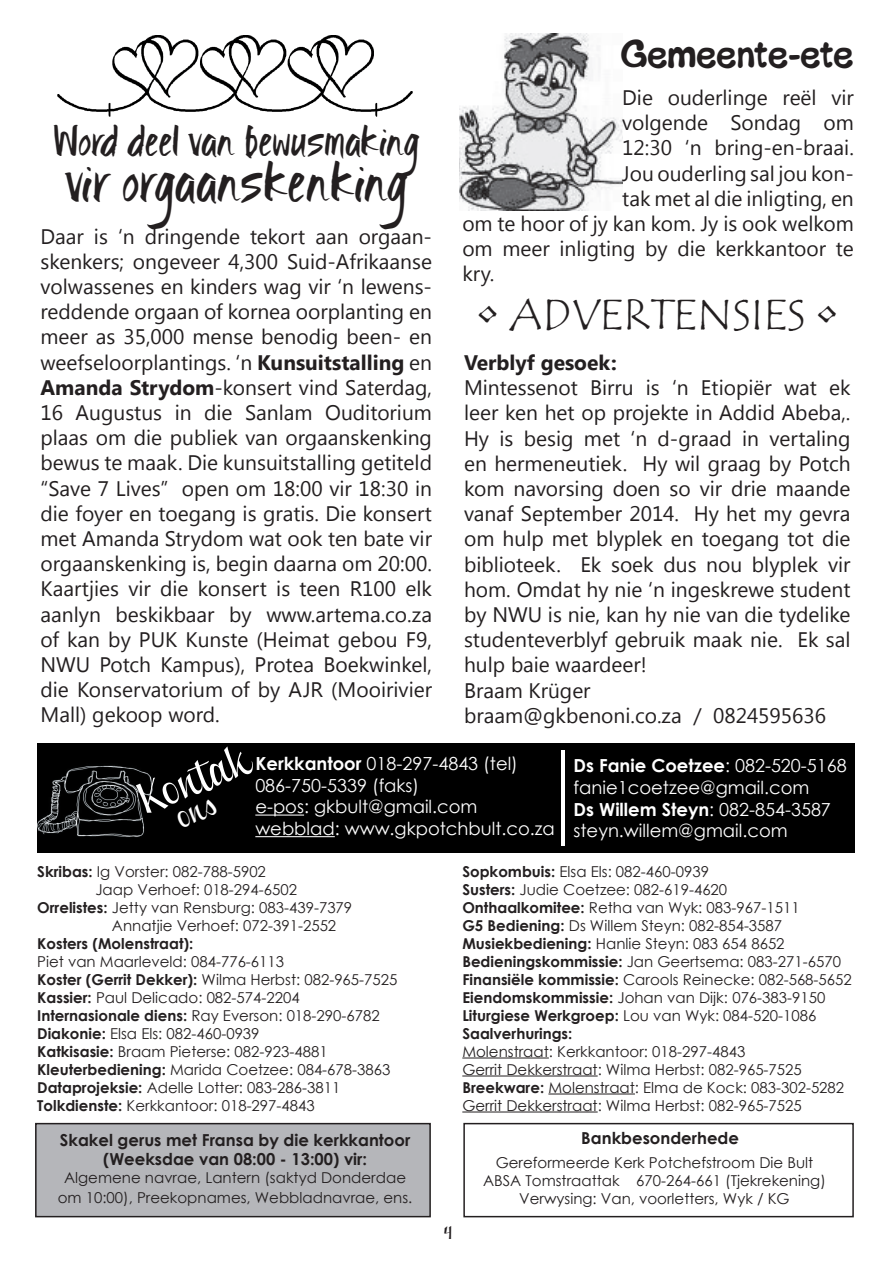
<style>
.page{position:relative;width:893px;height:1263px;background:#fff}
.page>*{position:absolute;margin:0;border:0;box-sizing:border-box;transform-origin:0 0}
.t1{font:300 49.5px "Ignitethe";letter-spacing:-.01em;color:#231f20}
.t2{font:45px "Clipper Script Fat Personal Use";color:#fff}
.t3{font:43.5px "Tempus Sans ITC";color:#231f20}
.t4{font:300 37.5px "Ignitethe";color:#231f20}
.t5{font:36px "PW Groovy";color:#231f20}
.t6{font:21px/25.2px "Segoe UI";color:#231f20;text-align:justify}
.t7{font:700 21px "Segoe UI";color:#231f20}
.t8{font:21px "Clipper Script Fat Personal Use";color:#231f20}
.t9{font:18px/21.6px "Century Gothic";color:#fff}
.t10{font:700 16.5px/19.8px "Century Gothic";color:#231f20;text-align:center}
.t11{font:15px/18px "Century Gothic";color:#231f20}
.t12{font:700 15px "Century Gothic";color:#231f20}
.s1{font-weight:700}
</style>
<div class="page">
<img style="left:57px;top:36px;width:356px;height:81px">
<div style="left:37px;top:743px;width:818px;height:109px;background:#000"></div>
<img style="left:38px;top:765px;width:115px;height:72px">
<hr style="left:255px;top:814px;width:49px;height:1px;background:#fff">
<hr style="left:255px;top:836px;width:80px;height:1px;background:#fff">
<hr style="left:561px;top:751px;width:3px;height:95px;background:#fff">
<div style="left:36px;top:1123px;width:394px;height:93px;background:#b5b6ba"></div>
<div style="left:35px;top:1123px;width:396px;height:94px;border:2px solid #231f20"></div>
<hr style="left:462px;top:1057px;width:87px;height:1px;background:#231f20">
<hr style="left:462px;top:1075px;width:136px;height:1px;background:#231f20">
<hr style="left:548px;top:1093px;width:87px;height:1px;background:#231f20">
<hr style="left:462px;top:1111px;width:136px;height:1px;background:#231f20">
<div style="left:463px;top:1123px;width:391px;height:94px;border:2px solid #231f20"></div>
<img style="left:459px;top:33px;width:163px;height:177px">
<h3 class="t4" style="left:53px;top:121px;width:368px">Word deel van bewusmaking</h3>
<h1 class="t1" style="left:65px;top:156px;width:344px">vir orgaanskenking</h1>
<p class="t6" style="left:40px;top:223px;width:393px">Daar is ‘n dringende tekort aan orgaan&shy;skenkers; ongeveer 4,300 Suid-Afrikaanse volwassenes en kinders wag vir ‘n lewens&shy;reddende orgaan of kornea oorplanting en meer as 35,000 mense benodig been- en weefseloorplantings. ‘n <span class="s1">Kunsuitstalling</span> en <span class="s1">Amanda Strydom</span>-konsert vind Saterdag, 16 Augustus in die Sanlam Ouditorium plaas om die publiek van orgaanskenking bewus te maak. Die kunsuitstalling getiteld “Save 7 Lives” open om 18:00 vir 18:30 in die foyer en toegang is gratis. Die konsert met Amanda Strydom wat ook ten bate vir orgaanskenking is, begin daarna om 20:00.<br>Kaartjies vir die konsert is teen R100 elk aanlyn beskikbaar by www.artema.co.za of kan by PUK Kunste (Heimat gebou F9, NWU Potch Kampus), Protea Boekwinkel, die Konservatorium of by AJR (Mooirivier Mall) gekoop word.</p>
<h3 class="t5" style="left:622px;top:38px;width:234px">Gemeente-ete</h3>
<p class="t6" style="left:622px;top:84px;width:233px">Die ouderlinge reël vir</p>
<p class="t6" style="left:622px;top:109px;width:233px">volgende Sondag om</p>
<p class="t6" style="left:622px;top:134px;width:233px">12:30 ‘n bring-en-braai.</p>
<p class="t6" style="left:622px;top:160px;width:233px">Jou ouderling sal jou kon-</p>
<p class="t6" style="left:622px;top:185px;width:233px">tak met al die inligting, en</p>
<p class="t6" style="left:462px;top:210px;width:393px">om te hoor of jy kan kom. Jy is ook welkom</p>
<p class="t6" style="left:462px;top:235px;width:393px">om meer inligting by die kerkkantoor te</p>
<p class="t6" style="left:462px;top:260px;width:34px">kry.</p>
<h3 class="t3" style="left:477px;top:287px;width:363px">• ADVERTENSIES •</h3>
<p class="t7" style="left:464px;top:348px;width:154px">Verblyf gesoek:</p>
<p class="t6" style="left:464px;top:374px;width:388px;text-align:left">Mintessenot Birru is ‘n Etiopiër wat ek leer ken het op projekte in Addid Abeba,.<br>Hy is besig met ‘n d-graad in vertaling en hermeneutiek. Hy wil graag by Potch kom navorsing doen so vir drie maande vanaf September 2014. Hy het my gevra om hulp met blyplek en toegang tot die biblioteek. Ek soek dus nou blyplek vir hom. Omdat hy nie ‘n ingeskrewe student by NWU is nie, kan hy nie van die tydelike studenteverblyf gebruik maak nie. Ek sal hulp baie waardeer!<br>Braam Krüger<br>braam@gkbenoni.co.za / 0824595636</p>
<h2 class="t2" style="left:131px;top:775px;width:118px;rotate:-22deg">Kontak</h2>
<p class="t9" style="left:255px;top:752px;width:301px"><span class="s1">Kerkkantoor</span> 018-297-4843 (tel)<br>086-750-5339 (faks)<br>e-pos: gkbult@gmail.com webblad: www.gkpotchbult.co.za</p>
<p class="t9" style="left:574px;top:755px;width:275px"><span class="s1">Ds Fanie Coetzee</span>: 082-520-5168 fanie1coetzee@gmail.com<br><span class="s1">Ds Willem Steyn</span>: 082-854-3587 steyn.willem@gmail.com</p>
<p class="t11" style="left:37px;top:862px;width:230px"><span class="s1">Skribas:</span> Ig Vorster: 082-788-5902</p>
<p class="t11" style="left:95px;top:880px;width:203px">Jaap Verhoef: 018-294-6502</p>
<p class="t11" style="left:37px;top:898px;width:317px"><span class="s1">Orrelistes:</span> Jetty van Rensburg: 083-439-7379</p>
<p class="t11" style="left:112px;top:916px;width:226px">Annatjie Verhoef: 072-391-2552</p>
<p class="t12" style="left:37px;top:932px;width:158px">Kosters (Molenstraat):</p>
<p class="t11" style="left:37px;top:952px;width:362px">Piet van Maarleveld: 084-776-6113<br><span class="s1">Koster (Gerrit Dekker):</span> Wilma Herbst: 082-965-7525<br><span class="s1">Kassier:</span> Paul Delicado: 082-574-2204<br><span class="s1">Internasionale diens:</span> Ray Everson: 018-290-6782<br><span class="s1">Diakonie:</span> Elsa Els: 082-460-0939<br><span class="s1">Katkisasie:</span> Braam Pieterse: 082-923-4881<br><span class="s1">Kleuterbediening:</span> Marida Coetzee: 084-678-3863<br><span class="s1">Dataprojeksie:</span> Adelle Lotter: 083-286-3811<br><span class="s1">Tolkdienste:</span> Kerkkantoor: 018-297-4843</p>
<p class="t10" style="left:60px;top:1129px;width:352px">Skakel gerus met Fransa by die kerkkantoor (Weeksdae van 08:00 - 13:00) vir:</p>
<p class="t11" style="left:58px;top:1168px;width:356px;line-height:19.8px;text-align:center">Algemene navrae, Lantern (saktyd Donderdae om 10:00), Preekopnames, Webbladnavrae, ens.</p>
<p class="t8" style="left:444px;top:1218px;width:9px">4</p>
<p class="t11" style="left:462px;top:862px;width:391px"><span class="s1">Sopkombuis:</span> Elsa Els: 082-460-0939<br><span class="s1">Susters:</span> Judie Coetzee: 082-619-4620<br><span class="s1">Onthaalkomitee:</span> Retha van Wyk: 083-967-1511<br><span class="s1">G5 Bediening:</span> Ds Willem Steyn: 082-854-3587<br><span class="s1">Musiekbediening:</span> Hanlie Steyn: 083 654 8652<br><span class="s1">Bedieningskommissie:</span> Jan Geertsema: 083-271-6570<br><span class="s1">Finansiële kommissie:</span> Carools Reinecke: 082-568-5652<br><span class="s1">Eiendomskommissie:</span> Johan van Dijk: 076-383-9150<br><span class="s1">Liturgiese Werkgroep:</span> Lou van Wyk: 084-520-1086<br><span class="s1">Saalverhurings:</span></p>
<p class="t11" style="left:462px;top:1042px;width:383px">Molenstraat: Kerkkantoor: 018-297-4843<br>Gerrit Dekkerstraat: Wilma Herbst: 082-965-7525<br><span class="s1">Breekware:</span> Molenstraat: Elma de Kock: 083-302-5282<br>Gerrit Dekkerstraat: Wilma Herbst: 082-965-7525</p>
<p class="t10" style="left:581px;top:1127px;width:159px">Bankbesonderhede</p>
<p class="t11" style="left:483px;top:1153px;width:344px;text-align:center">Gereformeerde Kerk Potchefstroom Die Bult<br>ABSA Tomstraattak 670-264-661 (Tjekrekening)<br>Verwysing: Van, voorletters, Wyk / KG</p>
</div>
